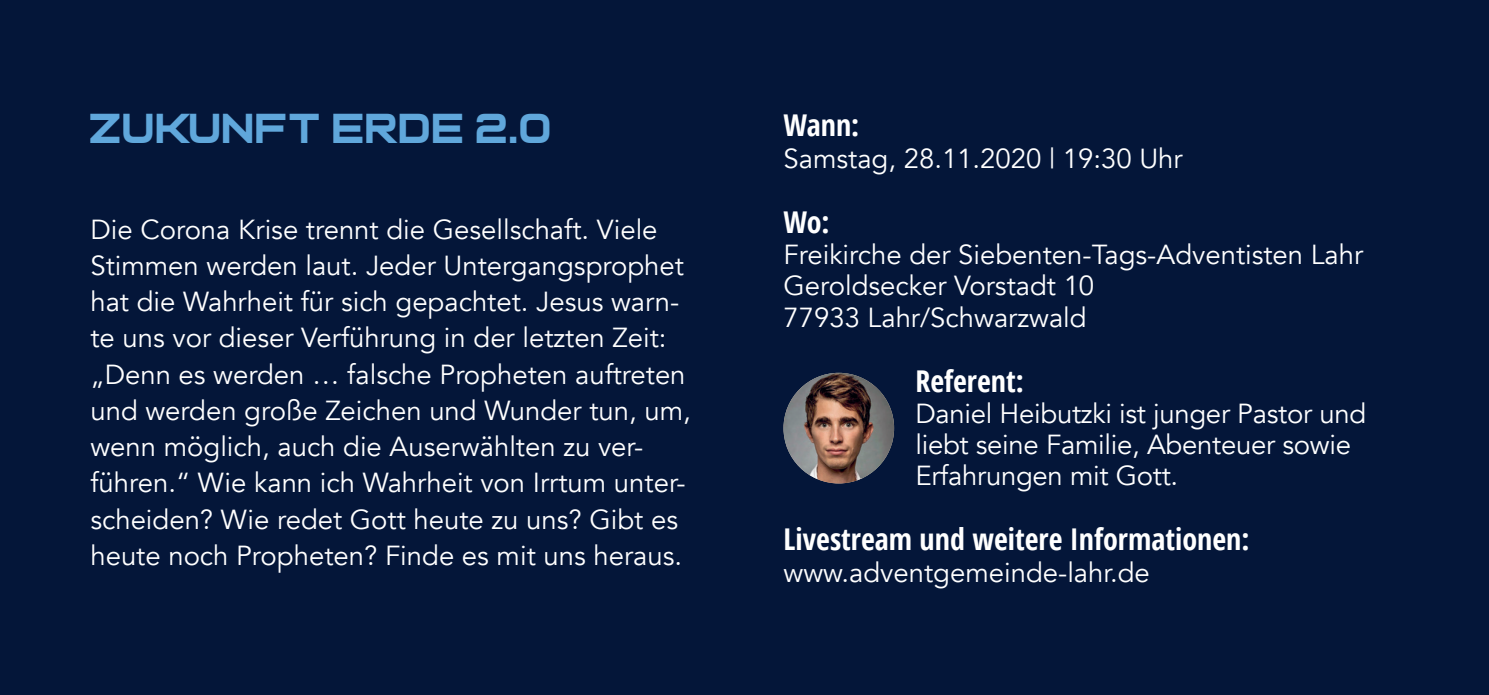
<style>
.page{position:relative;width:1489px;height:695px;background:#fff}
.page>*{position:absolute;margin:0;border:0;box-sizing:border-box;transform-origin:0 0}
.t1{font:42.5px "Casanova Scotia";color:#60a7db}
.t2{font:700 condensed 30px "Open Sans";color:#fff}
.t3{font:27.5px/36.2px "Avenir";color:#fff}
</style>
<div class="page">
<div style="left:0;top:0;width:1488px;height:694px;background:#041639"></div>
<img style="left:783px;top:373px;width:111px;height:110px;border-radius:55px">
<h1 class="t1" style="left:90px;top:110px;width:464px">ZUKUNFT ERDE 2.0</h1>
<p class="t3" style="left:90px;top:211px;width:602px">Die Corona Krise trennt die Gesellschaft. Viele Stimmen werden laut. Jeder Untergangsprophet hat die Wahrheit für sich gepachtet. Jesus warn&shy;te uns vor dieser Verführung in der letzten Zeit: „Denn es werden … falsche Propheten auftreten und werden große Zeichen und Wunder tun, um, wenn möglich, auch die Auserwählten zu ver&shy;führen.“ Wie kann ich Wahrheit von Irrtum unter&shy;scheiden? Wie redet Gott heute zu uns? Gibt es heute noch Propheten? Finde es mit uns heraus.</p>
<p class="t2" style="left:783px;top:105px;width:77px">Wann:</p>
<p class="t3" style="left:783px;top:140px;width:400px">Samstag, 28.11.2020 | 19:30 Uhr</p>
<p class="t2" style="left:783px;top:201px;width:48px">Wo:</p>
<p class="t3" style="left:783px;top:239px;width:581px;line-height:31.2px">Freikirche der Siebenten-Tags-Adventisten Lahr<br>Geroldsecker Vorstadt 10<br>77933 Lahr/Schwarzwald</p>
<p class="t2" style="left:915px;top:360px;width:110px">Referent:</p>
<p class="t3" style="left:915px;top:398px;width:452px;line-height:31.2px">Daniel Heibutzki ist junger Pastor und liebt seine Familie, Abenteuer sowie<br>Erfahrungen mit Gott.</p>
<p class="t2" style="left:783px;top:518px;width:467px">Livestream und weitere Informationen:</p>
<p class="t3" style="left:783px;top:554px;width:368px">www.adventgemeinde-lahr.de</p>
</div>
